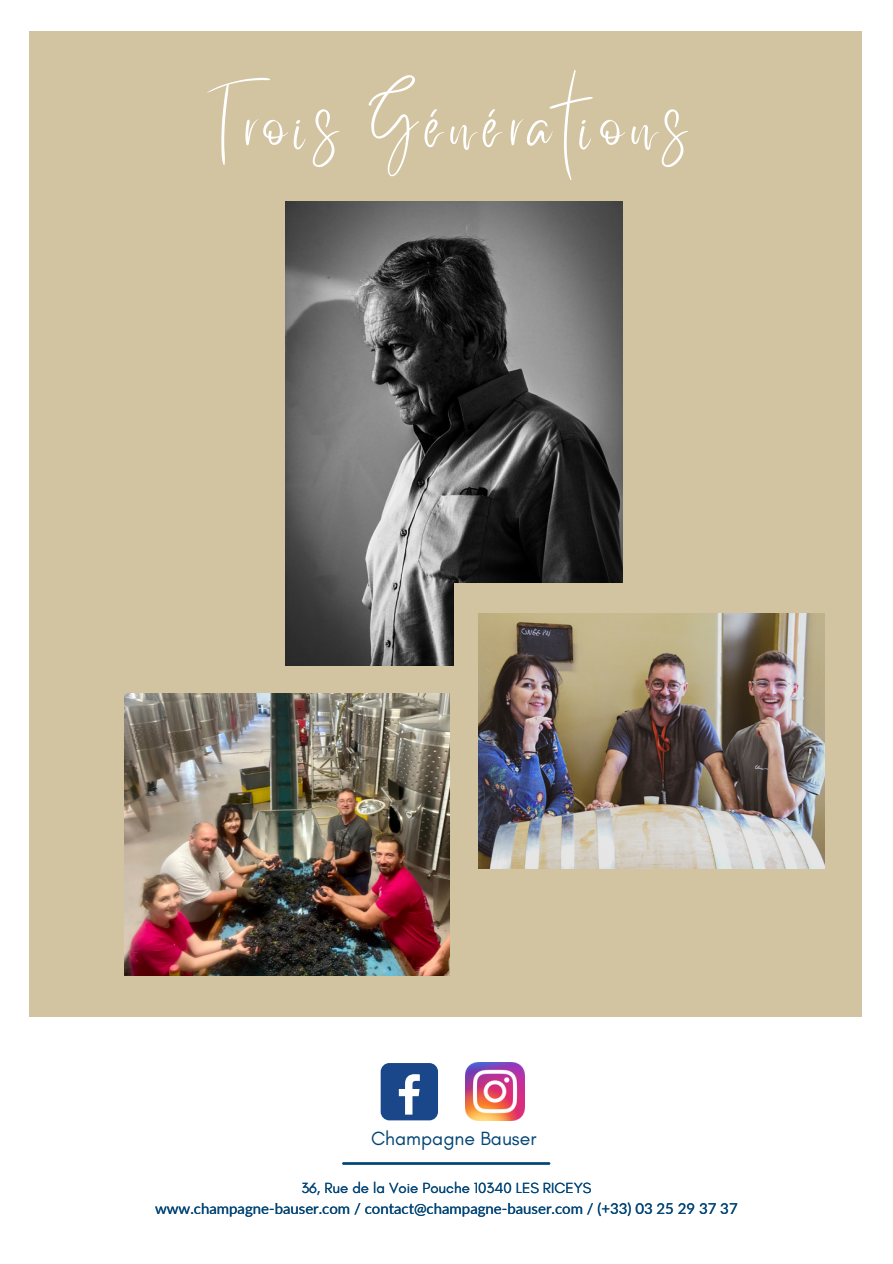
<style>
.page{position:relative;width:893px;height:1264px;background:#fff}
.page>*{position:absolute;margin:0;border:0;box-sizing:border-box;transform-origin:0 0}
.t1{font:54px "Better Saturday";letter-spacing:.135em;color:#fff}
.t2{font:19.5px "Glacial Indifference";color:#014576}
.t3{font:15px "Lato";color:#014576}
.t4{font:15px "Glacial Indifference";color:#014576}
</style>
<div class="page">
<hr style="left:343px;top:1162px;width:206px;height:2px;background:#014576">
<div style="left:29px;top:31px;width:833px;height:985px;background:#d2c3a1"></div>
<img style="left:286px;top:202px;width:336px;height:463px">
<div style="left:454px;top:582px;width:267px;height:268px;background:#d2c3a1"></div>
<img style="left:478px;top:614px;width:346px;height:254px">
<div style="left:380px;top:1063px;width:58px;height:57px;background:#1a4789;border-radius:9px"></div>
<svg style="left:399px;top:1074px;width:21px;height:40px"></svg>
<img style="left:465px;top:1062px;width:59px;height:58px">
<img style="left:125px;top:693px;width:325px;height:283px">
<h1 class="t1" style="left:205px;top:116px;width:484px">Trois Générations</h1>
<h2 class="t2" style="left:371px;top:1126px;width:167px">Champagne Bauser</h2>
<p class="t4" style="left:301px;top:1178px;width:291px">36, Rue de la Voie Pouche 10340 LES RICEYS</p>
<p class="t3" style="left:155px;top:1199px;width:584px">www.champagne-bauser.com / contact@champagne-bauser.com / (+33) 03 25 29 37 37</p>
</div>
